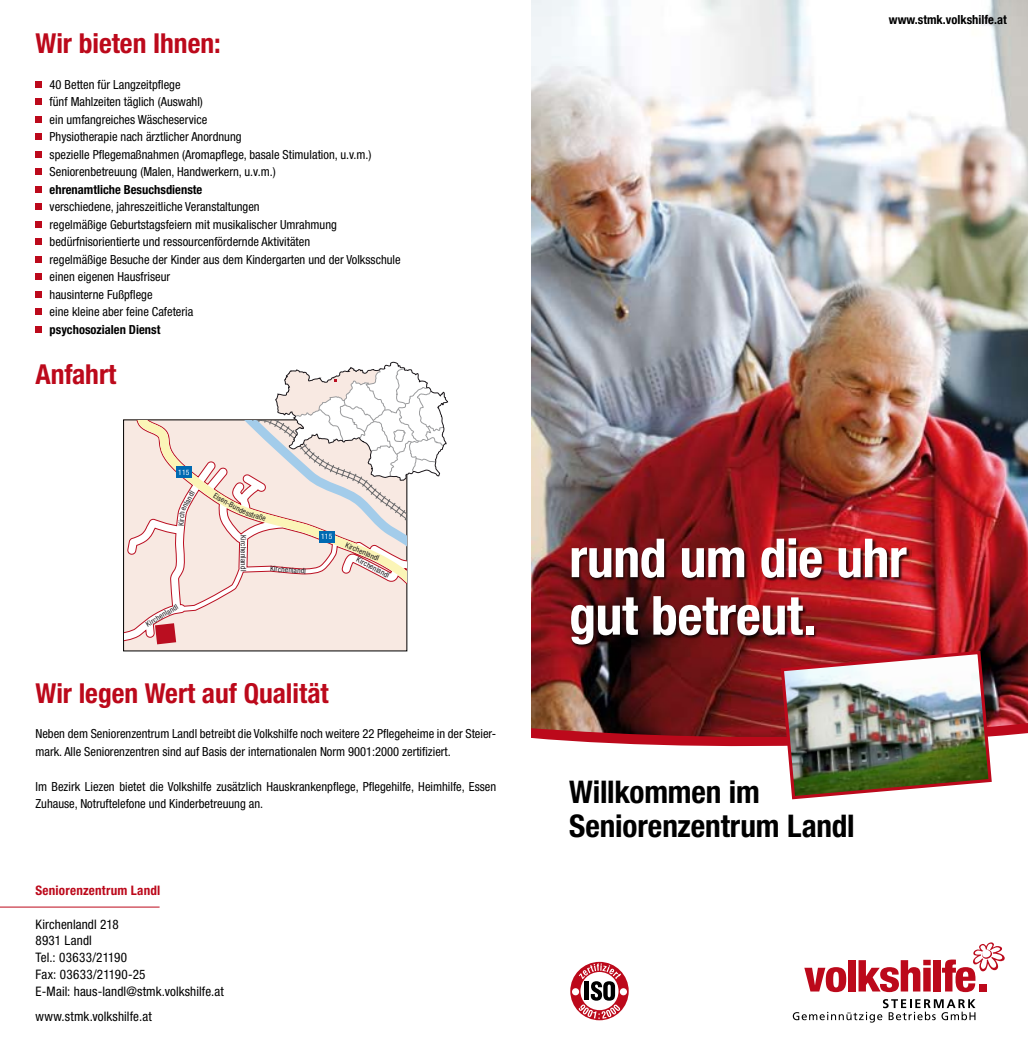
<style>
.page{position:relative;width:1028px;height:1053px;background:#fff}
.page>*{position:absolute;margin:0;border:0;box-sizing:border-box;transform-origin:0 0}
.t1{font:700 condensed 53.88px/57.4px "Helvetica Neue LT";letter-spacing:-.01em;color:#fff}
.t2{font:700 condensed 31.25px/33.8px "Helvetica Neue LT";letter-spacing:-.005em;color:#000}
.t3{font:700 condensed 27.5px "Helvetica Neue LT";color:#bc091b}
.t4{font:condensed 13.12px/16.9px "Helvetica Neue LT";letter-spacing:.01em;color:#000}
.t5{font:700 condensed 13.12px "Helvetica Neue LT";letter-spacing:.015em;color:#bc091b}
.t6{font:condensed 12.5px/17.5px "Helvetica Neue LT";color:#000}
.t7{font:700 condensed 12.5px "Helvetica Neue LT";color:#000}
.t8{font:700 condensed 12.5px "Helvetica Neue";color:#000}
.t9{font:condensed 7.5px "Helvetica Neue LT";letter-spacing:.015em;color:#1b161b}
.t10{font:condensed 7.5px "Helvetica Neue LT";letter-spacing:.015em;color:#fff}
</style>
<div class="page">
<img style="left:531px;top:0;width:497px;height:649px">
<div style="left:570px;top:537px;width:341px;height:111px;background:#000;opacity:.75"></div>
<svg style="left:804px;top:967px;width:42px;height:25px"></svg>
<div style="left:848px;top:960px;width:7px;height:31px;background:#bc091b"></div>
<svg style="left:858px;top:959px;width:72px;height:33px"></svg>
<div style="left:933px;top:960px;width:8px;height:31px;background:#bc091b"></div>
<svg style="left:942px;top:942px;width:62px;height:50px"></svg>
<div style="left:979px;top:983px;width:7px;height:8px;background:#bc091b"></div>
<svg style="left:792px;top:999px;width:183px;height:23px"></svg>
<svg style="left:35px;top:81px;width:6px;height:6px"></svg>
<svg style="left:35px;top:99px;width:6px;height:6px"></svg>
<svg style="left:35px;top:116px;width:6px;height:6px"></svg>
<svg style="left:35px;top:134px;width:6px;height:6px"></svg>
<svg style="left:35px;top:151px;width:6px;height:6px"></svg>
<svg style="left:35px;top:169px;width:6px;height:6px"></svg>
<svg style="left:35px;top:186px;width:6px;height:6px"></svg>
<svg style="left:35px;top:204px;width:6px;height:6px"></svg>
<svg style="left:35px;top:221px;width:6px;height:6px"></svg>
<svg style="left:35px;top:239px;width:6px;height:6px"></svg>
<svg style="left:35px;top:256px;width:6px;height:6px"></svg>
<svg style="left:35px;top:274px;width:6px;height:6px"></svg>
<svg style="left:35px;top:291px;width:6px;height:6px"></svg>
<svg style="left:35px;top:309px;width:6px;height:6px"></svg>
<svg style="left:35px;top:326px;width:6px;height:6px"></svg>
<hr style="left:0;top:906px;width:160px;height:1px;background:#bc091b">
<svg style="left:570px;top:961px;width:58px;height:59px"></svg>
<div style="left:572px;top:988px;width:7px;height:7px;background:#fff;border-radius:50%"></div>
<div style="left:620px;top:988px;width:7px;height:7px;background:#fff;border-radius:50%"></div>
<div style="left:124px;top:420px;width:283px;height:231px;background:#f8e9e2"></div>
<svg style="left:124px;top:420px;width:53px;height:222px"></svg>
<svg style="left:136px;top:420px;width:270px;height:199px"></svg>
<svg style="left:155px;top:623px;width:21px;height:21px"></svg>
<div style="left:176px;top:466px;width:15px;height:12px;background:#006ab2"></div>
<img style="left:531px;top:649px;width:497px;height:151px">
<svg style="left:213px;top:361px;width:235px;height:199px"></svg>
<svg style="left:178px;top:490px;width:17px;height:35px"></svg>
<h3 class="t3" style="left:35px;top:27px;width:187px">Wir bieten Ihnen:</h3>
<p class="t6" style="left:50px;top:75px;width:323px">40 Betten für Langzeitpflege<br>fünf Mahlzeiten täglich (Auswahl)<br>ein umfangreiches Wäscheservice<br>Physiotherapie nach ärztlicher Anordnung<br>spezielle Pflegemaßnahmen (Aromapflege, basale Stimulation, u.v.m.)<br>Seniorenbetreuung (Malen, Handwerkern, u.v.m.)</p>
<p class="t7" style="left:50px;top:182px;width:154px">ehrenamtliche Besuchsdienste</p>
<p class="t6" style="left:50px;top:198px;width:352px">verschiedene, jahreszeitliche Veranstaltungen<br>regelmäßige Geburtstagsfeiern mit musikalischer Umrahmung bedürfnisorientierte und ressourcenfördernde Aktivitäten<br>regelmäßige Besuche der Kinder aus dem Kindergarten und der Volksschule einen eigenen Hausfriseur<br>hausinterne Fußpflege<br>eine kleine aber feine Cafeteria</p>
<p class="t7" style="left:50px;top:322px;width:112px">psychosozialen Dienst</p>
<h3 class="t3" style="left:35px;top:358px;width:82px">Anfahrt</h3>
<p class="t10" style="left:178px;top:467px;width:13px">115</p>
<p class="t9" style="left:144px;top:620px;width:37px;rotate:-30deg">Kirchenlandl</p>
<p class="t10" style="left:321px;top:532px;width:13px">115</p>
<p class="t9" style="left:248px;top:535px;width:37px;rotate:90deg">Kirchenlandl</p>
<p class="t9" style="left:347px;top:540px;width:37px;rotate:23deg">Kirchenlandl</p>
<p class="t9" style="left:359px;top:555px;width:37px;rotate:27deg">Kirchenlandl</p>
<p class="t9" style="left:270px;top:564px;width:37px;rotate:4deg">Kirchenlandl</p>
<h3 class="t3" style="left:35px;top:676px;width:295px">Wir legen Wert auf Qualität</h3>
<p class="t6" style="left:35px;top:724px;width:462px">Neben dem Seniorenzentrum Landl betreibt die Volkshilfe noch weitere 22 Pflegeheime in der Steier&shy;mark. Alle Seniorenzentren sind auf Basis der internationalen Norm 9001:2000 zertifiziert.</p>
<p class="t6" style="left:35px;top:777px;width:462px">Im Bezirk Liezen bietet die Volkshilfe zusätzlich Hauskrankenpflege, Pflegehilfe, Heimhilfe, Essen<br>Zuhause, Notruftelefone und Kinderbetreuung an.</p>
<p class="t5" style="left:35px;top:882px;width:126px">Seniorenzentrum Landl</p>
<p class="t4" style="left:35px;top:915px;width:190px">Kirchenlandl 218<br>8931 Landl<br>Tel.: 03633/21190<br>Fax: 03633/21190-25<br>E-Mail: haus-landl@stmk.volkshilfe.at</p>
<p class="t4" style="left:35px;top:1007px;width:118px">www.stmk.volkshilfe.at</p>
<p class="t8" style="left:889px;top:12px;width:119px">www.stmk.volkshilfe.at</p>
<h1 class="t1" style="left:569px;top:528px;width:339px">rund um die uhr gut betreut.</h1>
<h2 class="t2" style="left:569px;top:774px;width:287px">Willkommen im<br>Seniorenzentrum Landl</h2>
</div>
